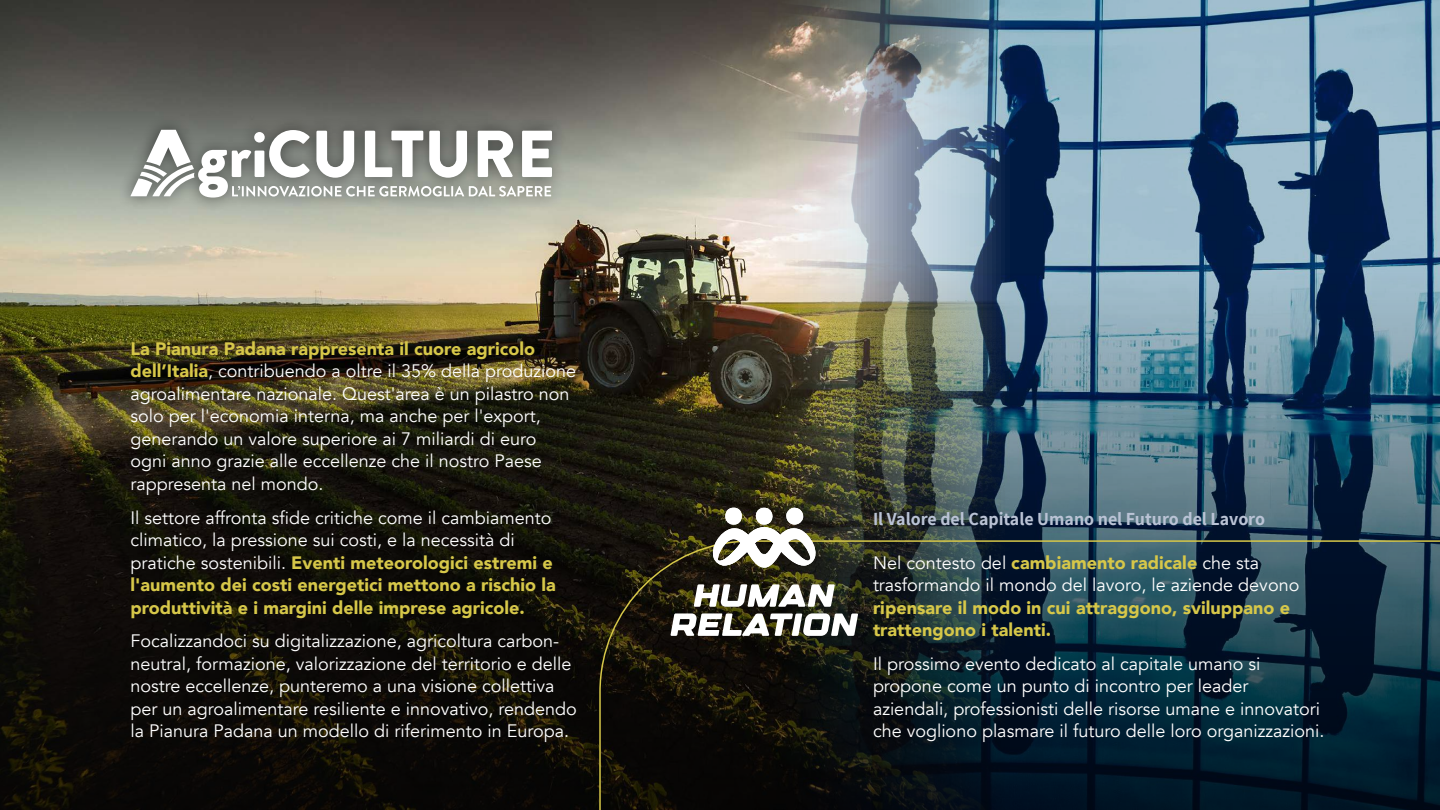
<style>
.page{position:relative;width:1440px;height:810px;background:#fff}
.page>*{position:absolute;margin:0;border:0;box-sizing:border-box;transform-origin:0 0}
.t1{font:18px/22.5px "Avenir";color:#fff}
.t2{font:900 18px/22.5px "Avenir";color:#d6c749}
.t3{font:700 18px "Assistant";color:#bac3d5}
.s1{font-weight:900;color:#d6c749}
.s2{font-weight:400;color:#fff}
</style>
<div class="page">
<img style="left:1149px;top:0;width:291px;height:174px">
<img style="left:0;top:0;width:1149px;height:174px">
<img style="left:0;top:174px;width:1440px;height:636px">
<svg style="left:599px;top:540px;width:274px;height:270px;background:#13120a"></svg>
<hr style="left:873px;top:540px;width:567px;height:2px;background:#d6c749">
<svg style="left:694px;top:584px;width:141px;height:23px"></svg>
<svg style="left:670px;top:613px;width:188px;height:23px"></svg>
<img style="left:710px;top:505px;width:112px;height:66px">
<div style="left:117px;top:115px;width:449px;height:97px;background:#000;opacity:.5"></div>
<svg style="left:130px;top:130px;width:422px;height:68px"></svg>
<p class="t1" style="left:130px;top:338px;width:447px"><span class="s1">La Pianura Padana rappresenta il cuore agricolo dell’Italia</span>, contribuendo a oltre il 35% della produzione agroalimentare nazionale. Quest'area è un pilastro non solo per l'economia interna, ma anche per l'export, generando un valore superiore ai 7 miliardi di euro ogni anno grazie alle eccellenze che il nostro Paese rappresenta nel mondo.</p>
<p class="t2" style="left:130px;top:506px;width:427px"><span class="s2">Il settore affronta sfide critiche come il cambiamento climatico, la pressione sui costi, e la necessità di pratiche sostenibili.</span> Eventi meteorologici estremi e l'aumento dei costi energetici mettono a rischio la produttività e i margini delle imprese agricole.</p>
<p class="t1" style="left:130px;top:630px;width:448px">Focalizzandoci su digitalizzazione, agricoltura carbon&shy;neutral, formazione, valorizzazione del territorio e delle nostre eccellenze, punteremo a una visione collettiva per un agroalimentare resiliente e innovativo, rendendo la Pianura Padana un modello di riferimento in Europa.</p>
<p class="t3" style="left:873px;top:507px;width:394px">Il Valore del Capitale Umano nel Futuro del Lavoro</p>
<p class="t1" style="left:873px;top:552px;width:428px">Nel contesto del <span class="s1">cambiamento radicale</span> che sta trasformando il mondo del lavoro, le aziende devono</p>
<p class="t2" style="left:873px;top:596px;width:419px">ripensare il modo in cui attraggono, sviluppano e trattengono i talenti.</p>
<p class="t1" style="left:873px;top:653px;width:453px">Il prossimo evento dedicato al capitale umano si propone come un punto di incontro per leader aziendali, professionisti delle risorse umane e innovatori che vogliono plasmare il futuro delle loro organizzazioni.</p>
</div>
